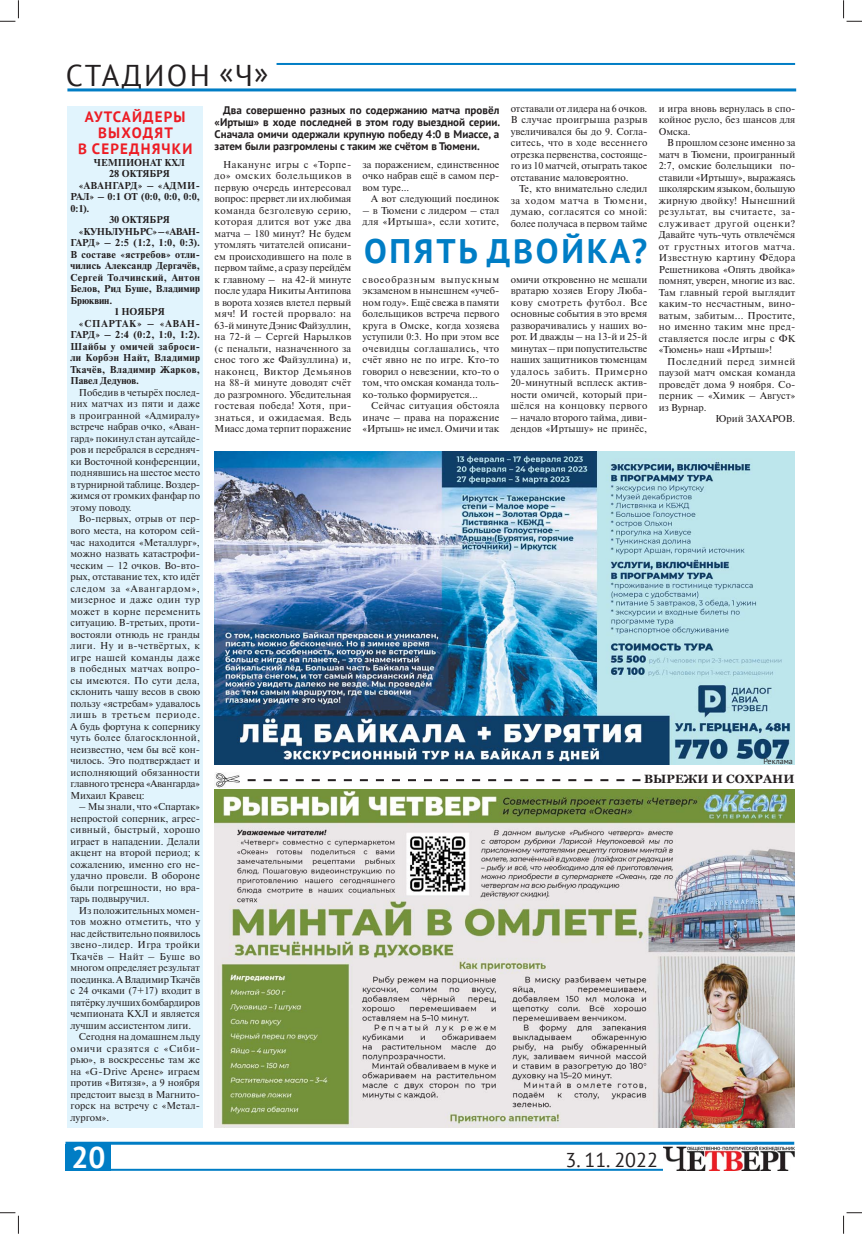
<style>
.page{position:relative;width:862px;height:1234px;background:#fff}
.page>*{position:absolute;margin:0;border:0;box-sizing:border-box;transform-origin:0 0}
.t1{font:700 34px "PT Sans";letter-spacing:.08em;color:#007dc5}
.t2{font:30px "PT Sans";letter-spacing:.075em;color:#231f20}
.t3{font:700 30px "PT Sans";color:#fff}
.t4{font:20px "PT Sans";color:#231f20}
.t5{font:700 15px/16px "PT Sans";letter-spacing:.08em;color:#ed1c24;text-align:center}
.t6{font:700 12px "Georgia";letter-spacing:.01em;color:#231f20}
.t7{font:700 11px/12px "PT Sans";color:#231f20;text-align:justify}
.t8{font:10px/11.5px "Newton C";color:#231f20;text-align:justify}
.t9{font:700 10px "Newton C";letter-spacing:.02em;color:#231f20}
.t10{font:10px/11.5px "Newton C";letter-spacing:.03em;color:#231f20}
.t11{font:700 10px "Newton C";color:#231f20}
.t12{font:10px "Newton C";letter-spacing:.02em;color:#231f20}
.t13{font:700 10px "Newton C";letter-spacing:.04em;color:#231f20}
.t14{font:700 10px "Newton C";letter-spacing:.055em;color:#231f20}
.t15{font:10px "Newton C";letter-spacing:.04em;color:#231f20}
.t16{font:10px "Newton C";letter-spacing:.025em;color:#231f20}
.t17{font:10px "Newton C";letter-spacing:.06em;color:#231f20}
.t18{font:10px "Newton C";letter-spacing:.055em;color:#231f20}
.t19{font:700 10px "Newton C";letter-spacing:-.025em;color:#231f20}
.t20{font:10px "Newton C";letter-spacing:.045em;color:#231f20}
.t21{font:700 10px "Newton C";letter-spacing:.08em;color:#231f20}
.t22{font:8px "PT Sans";color:#231f20}
</style>
<div class="page">
<div style="left:65px;top:1144px;width:46px;height:26px;background:#007dc5"></div>
<hr style="left:101px;top:1168px;width:562px;height:2px;background:#007dc5">
<hr style="left:65px;top:1141px;width:729px;height:3px;background:#007dc5">
<img style="left:663px;top:1146px;width:131px;height:24px">
<hr style="left:67px;top:88px;width:729px;height:3px;background:#007dc5">
<hr style="left:276px;top:63px;width:519px;height:2px;background:#007dc5">
<svg style="left:248px;top:779px;width:392px;height:2px"></svg>
<img style="left:215px;top:772px;width:25px;height:15px">
<img style="left:215px;top:789px;width:579px;height:338px">
<img style="left:215px;top:451px;width:579px;height:313px">
<div style="left:67px;top:106px;width:136px;height:1021px;background:#e1f4fd"></div>
<svg style="left:0;top:0;width:19px;height:22px"></svg>
<svg style="left:0;top:1212px;width:19px;height:21px"></svg>
<svg style="left:843px;top:0;width:19px;height:22px"></svg>
<svg style="left:843px;top:1212px;width:19px;height:21px"></svg>
<h2 class="t2" style="left:66px;top:55px;width:204px">СТАДИОН «Ч»</h2>
<h3 class="t5" style="left:78px;top:109px;width:116px">АУТСАЙДЕРЫ<br>ВЫХОДЯТ<br>В СЕРЕДНЯЧКИ</h3>
<p class="t11" style="left:94px;top:158px;width:93px">ЧЕМПИОНАТ КХЛ</p>
<p class="t11" style="left:109px;top:170px;width:62px">28 ОКТЯБРЯ</p>
<p class="t9" style="left:79px;top:181px;width:123px">«АВАНГАРД» – «АДМИ-</p>
<p class="t9" style="left:70px;top:193px;width:131px">РАЛ» – 0:1 ОТ (0:0, 0:0, 0:0,</p>
<p class="t9" style="left:70px;top:204px;width:21px">0:1).</p>
<p class="t11" style="left:109px;top:216px;width:62px">30 ОКТЯБРЯ</p>
<p class="t19" style="left:79px;top:227px;width:123px">«КУНЬЛУНЬ РС» – «АВАН-</p>
<p class="t9" style="left:70px;top:239px;width:131px">ГАРД» – 2:5 (1:2, 1:0, 0:3).</p>
<p class="t9" style="left:70px;top:250px;width:131px">В составе «ястребов» отли-</p>
<p class="t9" style="left:70px;top:262px;width:131px">чились Александр Дергачёв,</p>
<p class="t14" style="left:70px;top:273px;width:131px">Сергей Толчинский, Антон</p>
<p class="t9" style="left:70px;top:285px;width:131px">Белов, Рид Буше, Владимир</p>
<p class="t11" style="left:70px;top:296px;width:43px">Брюквин.</p>
<p class="t9" style="left:114px;top:308px;width:52px">1 НОЯБРЯ</p>
<p class="t21" style="left:79px;top:319px;width:123px">«СПАРТАК» – «АВАН-</p>
<p class="t9" style="left:70px;top:331px;width:131px">ГАРД» – 2:4 (0:2, 1:0, 1:2).</p>
<p class="t14" style="left:70px;top:342px;width:131px">Шайбы у омичей заброси-</p>
<p class="t13" style="left:70px;top:354px;width:131px">ли Корбэн Найт, Владимир</p>
<p class="t13" style="left:70px;top:365px;width:131px">Ткачёв, Владимир Жарков,</p>
<p class="t11" style="left:70px;top:377px;width:70px">Павел Дедунов.</p>
<p class="t8" style="left:70px;top:387px;width:131px;text-indent:9px">Победив в четырёх послед&shy;них матчах из пяти и даже в проигранной «Адмиралу» встрече набрав очко, «Аван&shy;гард» покинул стан аутсайде&shy;ров и перебрался в середняч&shy;ки Восточной конференции, поднявшись на шестое место в турнирной таблице. Воздер&shy;жимся от громких фанфар по этому поводу.</p>
<p class="t8" style="left:70px;top:514px;width:131px;text-indent:9px">Во-первых, отрыв от пер&shy;вого места, на котором сей&shy;час находится «Металлург», можно назвать катастрофи&shy;ческим – 12 очков. Во-вто&shy;рых, отставание тех, кто идёт следом за «Авангардом», мизерное и даже один тур может в корне переменить ситуацию. В-третьих, проти&shy;востояли отнюдь не гранды лиги. Ну и в-четвёртых, к игре нашей команды даже в победных матчах вопро&shy;сы имеются. По сути дела, склонить чашу весов в свою пользу «ястребам» удавалось лишь в третьем периоде.<br>А будь фортуна к сопернику чуть более благосклонной, неизвестно, чем бы всё кон&shy;чилось. Это подтверждает и исполняющий обязанности главного тренера «Авангарда» Михаил Кравец:</p>
<p class="t8" style="left:70px;top:801px;width:131px;text-indent:9px">– Мы знали, что «Спартак» непростой соперник, агрес&shy;сивный, быстрый, хорошо играет в нападении. Делали акцент на второй период; к сожалению, именно его не&shy;удачно провели. В обороне были погрешности, но вра&shy;тарь подвыручил.</p>
<p class="t8" style="left:79px;top:905px;width:123px">Из положительных момен-</p>
<p class="t10" style="left:70px;top:916px;width:131px">тов можно отметить, что у</p>
<p class="t8" style="left:70px;top:928px;width:131px">нас действительно появилось</p>
<p class="t15" style="left:70px;top:940px;width:131px">звено-лидер. Игра тройки</p>
<p class="t20" style="left:70px;top:952px;width:131px">Ткачёв – Найт – Буше во</p>
<p class="t8" style="left:70px;top:962px;width:131px">многом определяет результат</p>
<p class="t8" style="left:70px;top:974px;width:131px">поединка. А Владимир Ткачёв</p>
<p class="t8" style="left:70px;top:985px;width:131px">с 24 очками (7+17) входит в</p>
<p class="t8" style="left:70px;top:997px;width:131px">пятёрку лучших бомбардиров</p>
<p class="t8" style="left:70px;top:1008px;width:131px">чемпионата КХЛ и является</p>
<p class="t8" style="left:70px;top:1020px;width:122px">лучшим ассистентом лиги.</p>
<p class="t8" style="left:79px;top:1031px;width:123px">Сегодня на домашнем льду</p>
<p class="t17" style="left:70px;top:1044px;width:131px">омичи сразятся с «Сиби-</p>
<p class="t8" style="left:70px;top:1054px;width:131px">рью», в воскресенье там же</p>
<p class="t12" style="left:70px;top:1067px;width:131px">на «G-Drive Арене» играем</p>
<p class="t8" style="left:70px;top:1077px;width:131px">против «Витязя», а 9 ноября</p>
<p class="t8" style="left:70px;top:1089px;width:131px">предстоит выезд в Магнито-</p>
<p class="t8" style="left:70px;top:1100px;width:131px">горск на встречу с «Метал-</p>
<p class="t8" style="left:70px;top:1112px;width:40px">лургом».</p>
<p class="t8" style="left:511px;top:103px;width:138px">отставали от лидера на 6 очков.<br>В случае проигрыша разрыв увеличивался бы до 9. Согла&shy;ситесь, что в ходе весеннего отрезка первенства, состояще&shy;го из 10 матчей, отыграть такое отставание маловероятно.</p>
<p class="t8" style="left:511px;top:184px;width:138px;text-indent:9px">Те, кто внимательно следил за ходом матча в Тюмени, думаю, согласятся со мной: более получаса в первом тайме</p>
<p class="t7" style="left:215px;top:104px;width:287px;text-indent:9px">Два совершенно разных по содержанию матча провёл «Иртыш» в ходе последней в этом году выездной серии.<br>Сначала омичи одержали крупную победу 4:0 в Миассе, а затем были разгромлены с таким же счётом в Тюмени.</p>
<p class="t8" style="left:215px;top:159px;width:138px;text-indent:9px">Накануне игры с «Торпе&shy;до» омских болельщиков в первую очередь интересовал вопрос: прервет ли их любимая команда безголевую серию, которая длится вот уже два матча – 180 минут? Не будем утомлять читателей описани&shy;ем происходившего на поле в первом тайме, а сразу перейдём к главному – на 42-й минуте после удара Никиты Антипова в ворота хозяев влетел первый мяч! И гостей прорвало: на 63-й минуте Дэнис Файзуллин, на 72-й – Сергей Нарылков (с пенальти, назначенного за снос того же Файзуллина) и, наконец, Виктор Демьянов на 88-й минуте доводят счёт до разгромного. Убедительная гостевая победа! Хотя, при&shy;знаться, и ожидаемая. Ведь Миасс дома терпит поражение</p>
<p class="t8" style="left:363px;top:159px;width:138px">за поражением, единственное очко набрав ещё в самом пер&shy;вом туре...</p>
<p class="t8" style="left:371px;top:194px;width:130px">А вот следующий поединок</p>
<p class="t10" style="left:363px;top:205px;width:138px">– в Тюмени с лидером – стал для «Иртыша», если хотите,</p>
<h1 class="t1" style="left:364px;top:228px;width:285px">ОПЯТЬ ДВОЙКА?</h1>
<p class="t8" style="left:363px;top:274px;width:138px">своеобразным выпускным экзаменом в нынешнем «учеб&shy;ном году». Ещё свежа в памяти болельщиков встреча первого круга в Омске, когда хозяева уступили 0:3. Но при этом все очевидцы соглашались, что счёт явно не по игре. Кто-то говорил о невезении, кто-то о том, что омская команда толь&shy;ко-только формируется...</p>
<p class="t8" style="left:363px;top:401px;width:138px;text-indent:9px">Сейчас ситуация обстояла иначе – права на поражение «Иртыш» не имел. Омичи и так</p>
<p class="t8" style="left:511px;top:274px;width:138px">омичи откровенно не мешали вратарю хозяев Егору Люба&shy;кову смотреть футбол. Все основные события в это время разворачивались у наших во&shy;рот. И дважды – на 13-й и 25-й минутах – при попустительстве наших защитников тюменцам удалось забить. Примерно 20-минутный всплеск актив&shy;ности омичей, который при&shy;шёлся на концовку первого</p>
<p class="t8" style="left:511px;top:412px;width:138px">– начало второго тайма, диви&shy;дендов «Иртышу» не принёс,</p>
<p class="t8" style="left:659px;top:103px;width:138px">и игра вновь вернулась в спо&shy;койное русло, без шансов для Омска.</p>
<p class="t8" style="left:659px;top:138px;width:138px;text-indent:9px">В прошлом сезоне именно за матч в Тюмени, проигранный 2:7, омские болельщики по&shy;ставили «Иртышу», выражаясь школярским языком, большую жирную двойку! Нынешний результат, вы считаете, за&shy;служивает другой оценки?<br>Давайте чуть-чуть отвлечёмся от грустных итогов матча.<br>Известную картину Фёдора Решетникова «Опять двойка» помнят, уверен, многие из вас.<br>Там главный герой выглядит каким-то несчастным, вино&shy;ватым, забитым... Простите, но именно таким мне пред&shy;ставляется после игры с ФК «Тюмень» наш «Иртыш»!</p>
<p class="t18" style="left:667px;top:357px;width:130px">Последний перед зимней</p>
<p class="t12" style="left:659px;top:369px;width:138px">паузой матч омская команда</p>
<p class="t8" style="left:659px;top:379px;width:138px">проведёт дома 9 ноября. Со-</p>
<p class="t16" style="left:659px;top:392px;width:138px">перник – «Химик – Август»</p>
<p class="t8" style="left:659px;top:402px;width:49px">из Вурнар.</p>
<p class="t8" style="left:715px;top:414px;width:81px">Юрий ЗАХАРОВ.</p>
<p class="t22" style="left:763px;top:756px;width:31px">Реклама</p>
<p class="t6" style="left:644px;top:772px;width:152px">ВЫРЕЖИ И СОХРАНИ</p>
<h2 class="t3" style="left:71px;top:1136px;width:36px">20</h2>
<h3 class="t4" style="left:565px;top:1146px;width:94px">3. 11. 2022</h3>
</div>
